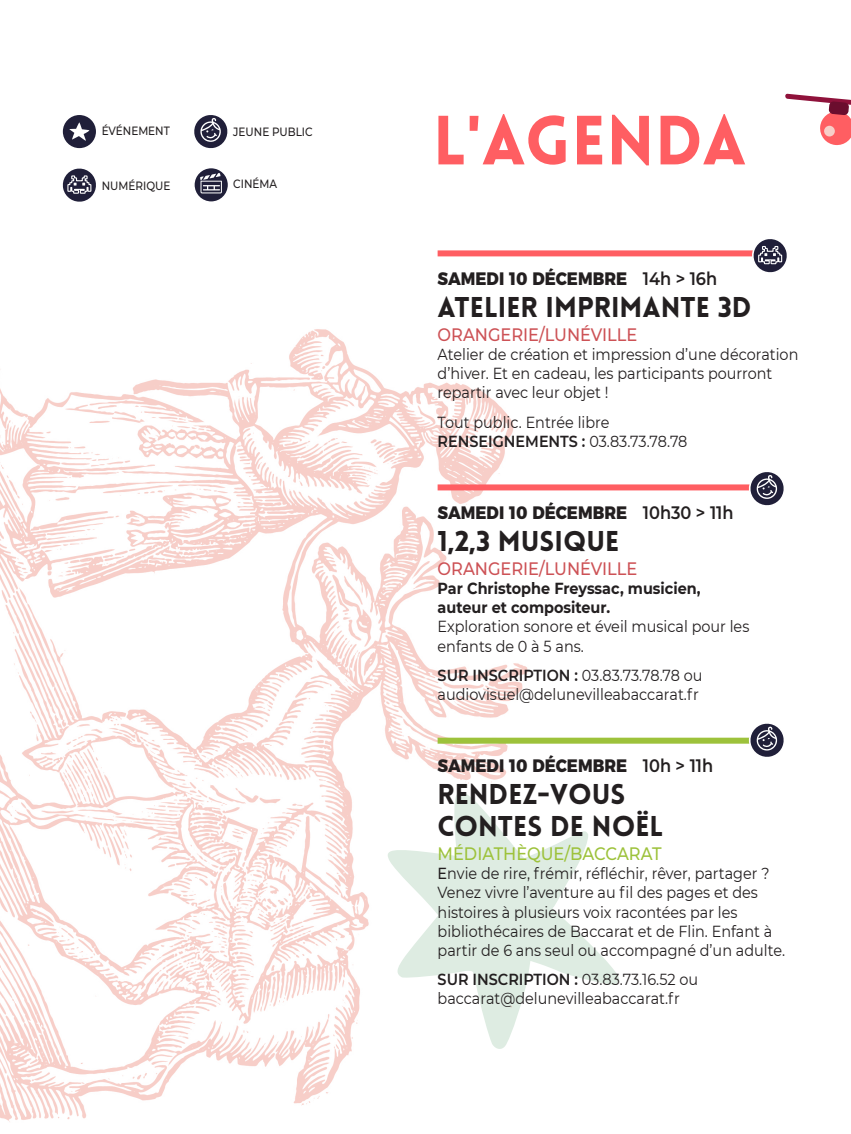
<style>
.page{position:relative;width:851px;height:1134px;background:#fff}
.page>*{position:absolute;margin:0;border:0;box-sizing:border-box;transform-origin:0 0}
.t1{font:900 68px "Lovelo";letter-spacing:.01em;color:#ff5e62}
.t2{font:900 28px "Lovelo";color:#231f20}
.t3{font:800 18px "Montserrat";color:#231f20;scale:.9 1}
.t4{font:500 18px "Montserrat";color:#cd5256;scale:.9 1}
.t5{font:500 18px "Montserrat";color:#9dc23b;scale:.9 1}
.t6{font:16px/19.2px "Montserrat";color:#231f20;scale:.9 1}
.t7{font:700 16px "Montserrat";color:#231f20;scale:.9 1}
.t8{font:600 16px "Montserrat";color:#231f20;scale:.9 1}
.t9{font:500 12px "Montserrat";color:#231f20;scale:.87 1}
.s1{font-weight:600}
.s2{font-weight:400}
.s3{font-weight:500}
</style>
<div class="page">
<svg style="left:785px;top:93px;width:65px;height:53px"></svg>
<img style="left:0;top:329px;width:584px;height:793px">
<svg style="left:382px;top:786px;width:237px;height:264px"></svg>
<div style="left:437px;top:250px;width:331px;height:6px;background:#ff5e62"></div>
<div style="left:437px;top:484px;width:331px;height:6px;background:#ff5e62"></div>
<div style="left:437px;top:738px;width:331px;height:6px;background:#9dc23b"></div>
<svg style="left:194px;top:115px;width:34px;height:34px"></svg>
<svg style="left:62px;top:114px;width:35px;height:35px"></svg>
<div style="left:61px;top:113px;width:37px;height:37px;border:2px solid #fff;border-radius:50%"></div>
<svg style="left:69px;top:122px;width:20px;height:19px"></svg>
<svg style="left:748px;top:472px;width:36px;height:34px"></svg>
<svg style="left:748px;top:723px;width:36px;height:34px"></svg>
<svg style="left:62px;top:168px;width:34px;height:34px"></svg>
<svg style="left:751px;top:239px;width:36px;height:34px"></svg>
<svg style="left:194px;top:167px;width:34px;height:35px"></svg>
<div style="left:193px;top:167px;width:36px;height:36px;border:2px solid #fff;border-radius:50%"></div>
<svg style="left:200px;top:173px;width:22px;height:20px"></svg>
<p class="t9" style="left:102px;top:123px;width:80px">ÉVÉNEMENT</p>
<p class="t9" style="left:233px;top:123px;width:93px">JEUNE PUBLIC</p>
<p class="t9" style="left:102px;top:177px;width:80px">NUMÉRIQUE</p>
<p class="t9" style="left:233px;top:176px;width:52px">CINÉMA</p>
<p class="t1" style="left:433px;top:98px;width:315px">L'AGENDA</p>
<p class="t3" style="left:437px;top:263px;width:312px">SAMEDI 10 DÉCEMBRE <span class="s1">14h &gt; 16h</span></p>
<p class="t2" style="left:437px;top:289px;width:315px">ATELIER IMPRIMANTE 3D</p>
<p class="t4" style="left:437px;top:322px;width:223px">ORANGERIE/LUNÉVILLE</p>
<p class="t6" style="left:437px;top:344px;width:402px">Atelier de création et impression d’une décoration d’hiver. Et en cadeau, les participants pourront repartir avec leur objet !</p>
<p class="t6" style="left:437px;top:412px;width:192px">Tout public. Entrée libre</p>
<p class="t8" style="left:437px;top:430px;width:279px">RENSEIGNEMENTS : <span class="s2">03.83.73.78.78</span></p>
<p class="t3" style="left:437px;top:497px;width:330px">SAMEDI 10 DÉCEMBRE <span class="s1">10h30 &gt; 11h</span></p>
<p class="t2" style="left:437px;top:523px;width:183px">1,2,3 MUSIQUE</p>
<p class="t4" style="left:437px;top:556px;width:223px">ORANGERIE/LUNÉVILLE</p>
<p class="t7" style="left:437px;top:577px;width:294px">Par Christophe Freyssac, musicien,</p>
<p class="t7" style="left:437px;top:596px;width:193px">auteur et compositeur.</p>
<p class="t6" style="left:437px;top:616px;width:348px">Exploration sonore et éveil musical pour les enfants de 0 à 5 ans.</p>
<p class="t6" style="left:437px;top:665px;width:296px"><span class="s1">SUR INSCRIPTION :</span> 03.83.73.78.78 ou audiovisuel@delunevilleabaccarat.fr</p>
<p class="t3" style="left:437px;top:751px;width:307px">SAMEDI 10 DÉCEMBRE <span class="s1">10h &gt; 11h</span></p>
<p class="t2" style="left:437px;top:777px;width:189px">RENDEZ-VOUS</p>
<p class="t2" style="left:437px;top:809px;width:227px">CONTES DE NOËL</p>
<p class="t5" style="left:437px;top:841px;width:250px">MÉDIATHÈQUE/BACCARAT</p>
<p class="t6" style="left:437px;top:863px;width:370px"><span class="s3">E</span>nvie de rire, frémir, réfléchir, rêver, partager ?</p>
<p class="t6" style="left:437px;top:882px;width:387px">Venez vivre l’aventure au fil des pages et des histoires à plusieurs voix racontées par les bibliothécaires de Baccarat et de Flin. Enfant à partir de 6 ans seul ou accompagné d’un adulte.</p>
<p class="t6" style="left:437px;top:969px;width:291px"><span class="s1">SUR INSCRIPTION :</span> 03.83.73.16.52 ou baccarat@delunevilleabaccarat.fr</p>
</div>
